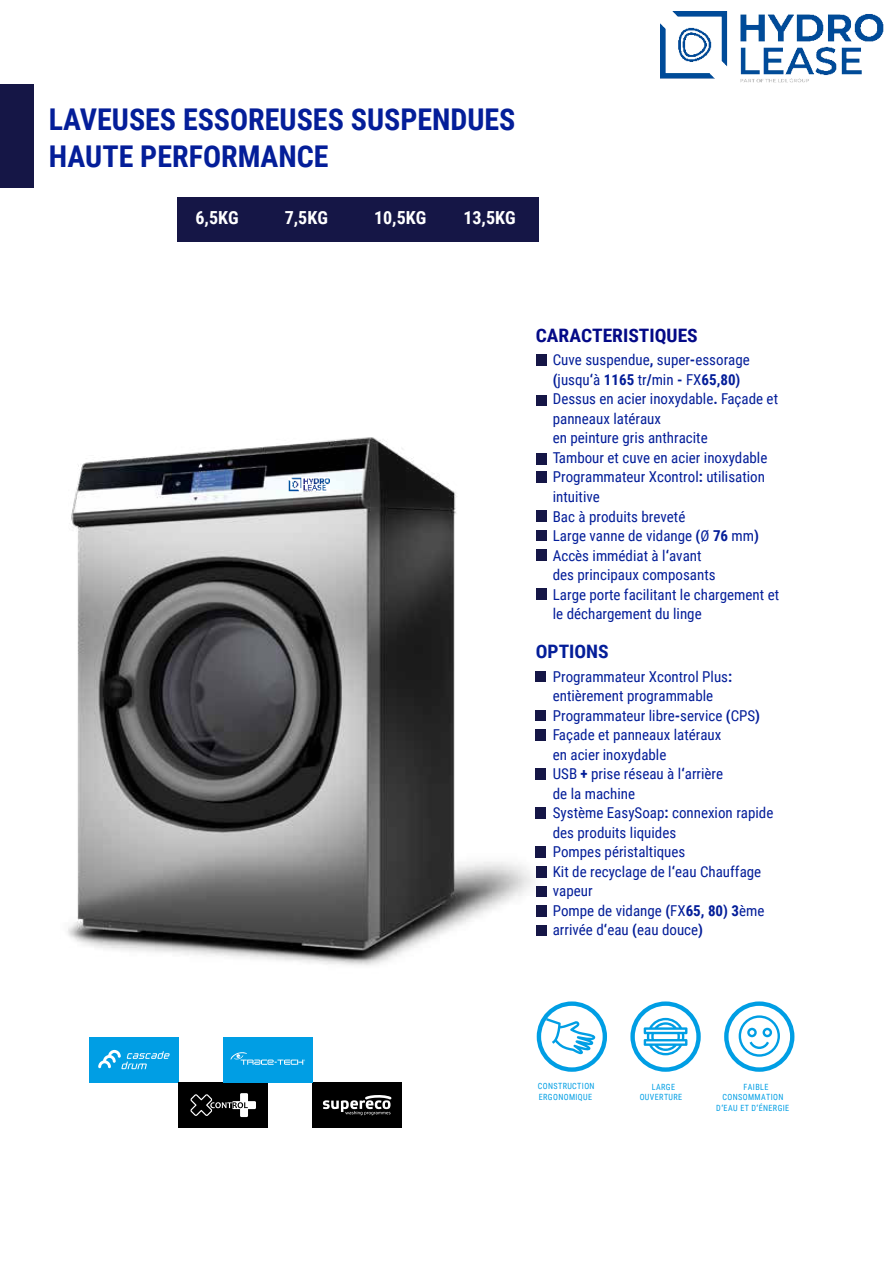
<style>
.page{position:relative;width:893px;height:1263px;background:#fff}
.page>*{position:absolute;margin:0;border:0;box-sizing:border-box;transform-origin:0 0}
.t1{font:700 30px/37px "Roboto Condensed";color:#041e99}
.t2{font:700 18.6px "Roboto Condensed";color:#040a87;scale:1.05 1}
.t3{font:700 18.6px "Roboto Condensed";color:#041e99;scale:1.05 1}
.t4{font:700 18px "Roboto Condensed";color:#fff}
.t5{font:15px/19.5px "Roboto Condensed";color:#041e99}
.t6{font:8.55px/10.8px "Roboto Condensed";letter-spacing:.05em;color:#009ee4;text-align:center;scale:.95 1}
.s1{font-weight:700}
</style>
<div class="page">
<img style="left:67px;top:405px;width:480px;height:561px">
<div style="left:177px;top:198px;width:361px;height:43px;background:#151646"></div>
<div style="left:89px;top:1037px;width:90px;height:45px;background:#009ee4"></div>
<svg style="left:98px;top:1050px;width:72px;height:19px"></svg>
<div style="left:313px;top:1082px;width:89px;height:46px;background:#000"></div>
<svg style="left:323px;top:1095px;width:69px;height:20px"></svg>
<div style="left:179px;top:1082px;width:89px;height:46px;background:#000"></div>
<svg style="left:190px;top:1093px;width:66px;height:24px"></svg>
<div style="left:223px;top:1037px;width:90px;height:45px;background:#009ee4"></div>
<svg style="left:230px;top:1052px;width:75px;height:13px"></svg>
<svg style="left:630px;top:1001px;width:71px;height:71px"></svg>
<svg style="left:537px;top:1001px;width:70px;height:71px"></svg>
<svg style="left:724px;top:1001px;width:70px;height:71px"></svg>
<img style="left:661px;top:11px;width:223px;height:72px">
<div style="left:1px;top:84px;width:33px;height:104px;background:#151646"></div>
<svg style="left:536px;top:355px;width:10px;height:10px"></svg>
<svg style="left:536px;top:395px;width:10px;height:10px"></svg>
<svg style="left:536px;top:454px;width:10px;height:10px"></svg>
<svg style="left:536px;top:472px;width:10px;height:10px"></svg>
<svg style="left:536px;top:511px;width:10px;height:10px"></svg>
<svg style="left:536px;top:530px;width:10px;height:10px"></svg>
<svg style="left:536px;top:550px;width:10px;height:10px"></svg>
<svg style="left:536px;top:589px;width:10px;height:10px"></svg>
<svg style="left:536px;top:671px;width:10px;height:10px"></svg>
<svg style="left:536px;top:710px;width:10px;height:10px"></svg>
<svg style="left:536px;top:769px;width:10px;height:10px"></svg>
<svg style="left:536px;top:847px;width:10px;height:10px"></svg>
<svg style="left:536px;top:730px;width:10px;height:10px"></svg>
<svg style="left:536px;top:808px;width:10px;height:10px"></svg>
<svg style="left:536px;top:867px;width:10px;height:10px"></svg>
<svg style="left:536px;top:906px;width:10px;height:10px"></svg>
<svg style="left:536px;top:925px;width:10px;height:10px"></svg>
<svg style="left:536px;top:886px;width:10px;height:10px"></svg>
<img style="left:288px;top:477px;width:42px;height:14px">
<h1 class="t1" style="left:49px;top:99px;width:468px">LAVEUSES ESSOREUSES SUSPENDUES<br>HAUTE PERFORMANCE</h1>
<p class="t4" style="left:195px;top:205px;width:45px">6,5KG</p>
<p class="t4" style="left:285px;top:205px;width:45px">7,5KG</p>
<p class="t4" style="left:374px;top:205px;width:54px">10,5KG</p>
<p class="t4" style="left:463px;top:205px;width:54px">13,5KG</p>
<p class="t2" style="left:536px;top:322px;width:156px">CARACTERISTIQUES</p>
<p class="t5" style="left:553px;top:350px;width:228px">Cuve suspendue<span class="s1">,</span> super<span class="s1">-</span>essorage <span class="s1">(</span>jusqu<span class="s1">‘</span>à <span class="s1">1165</span> tr<span class="s1">/</span>min <span class="s1">-</span> FX<span class="s1">65,80)<br></span>Dessus en acier inoxydable<span class="s1">.</span> Façade et panneaux latéraux<br>en peinture gris anthracite<br>Tambour et cuve en acier inoxydable<br>Programmateur Xcontrol<span class="s1">:</span> utilisation intuitive<br>Bac à produits breveté<br>Large vanne de vidange <span class="s1">(</span>Ø <span class="s1">76</span> mm<span class="s1">)<br></span>Accès immédiat à l<span class="s1">‘</span>avant<br>des principaux composants<br>Large porte facilitant le chargement et le déchargement du linge</p>
<p class="t3" style="left:536px;top:638px;width:71px">OPTIONS</p>
<p class="t5" style="left:553px;top:666px;width:222px">Programmateur Xcontrol Plus<span class="s1">: </span>entièrement programmable<br>Programmateur libre<span class="s1">-</span>service <span class="s1">(</span>CPS<span class="s1">)<br></span>Façade et panneaux latéraux<br>en acier inoxydable<br>USB <span class="s1">+</span> prise réseau à l<span class="s1">‘</span>arrière<br>de la machine<br>Système EasySoap<span class="s1">:</span> connexion rapide des produits liquides<br>Pompes péristaltiques<br>Kit de recyclage de l<span class="s1">‘</span>eau Chauffage vapeur<br>Pompe de vidange <span class="s1">(</span>FX<span class="s1">65, 80) 3</span>ème arrivée d<span class="s1">‘</span>eau <span class="s1">(</span>eau douce<span class="s1">)</span></p>
<p class="t6" style="left:538px;top:1080px;width:61px;text-align:left">CONSTRUCTION<br>ERGONOMIQUE</p>
<p class="t6" style="left:744px;top:1081px;width:28px">FAIBLE</p>
<p class="t6" style="left:640px;top:1081px;width:46px">LARGE<br>OUVERTURE</p>
<p class="t6" style="left:722px;top:1092px;width:66px">CONSOMMATION</p>
<p class="t6" style="left:716px;top:1102px;width:78px">D<span class="s1">‘</span>EAU ET D<span class="s1">‘</span>ÉNERGIE</p>
</div>
